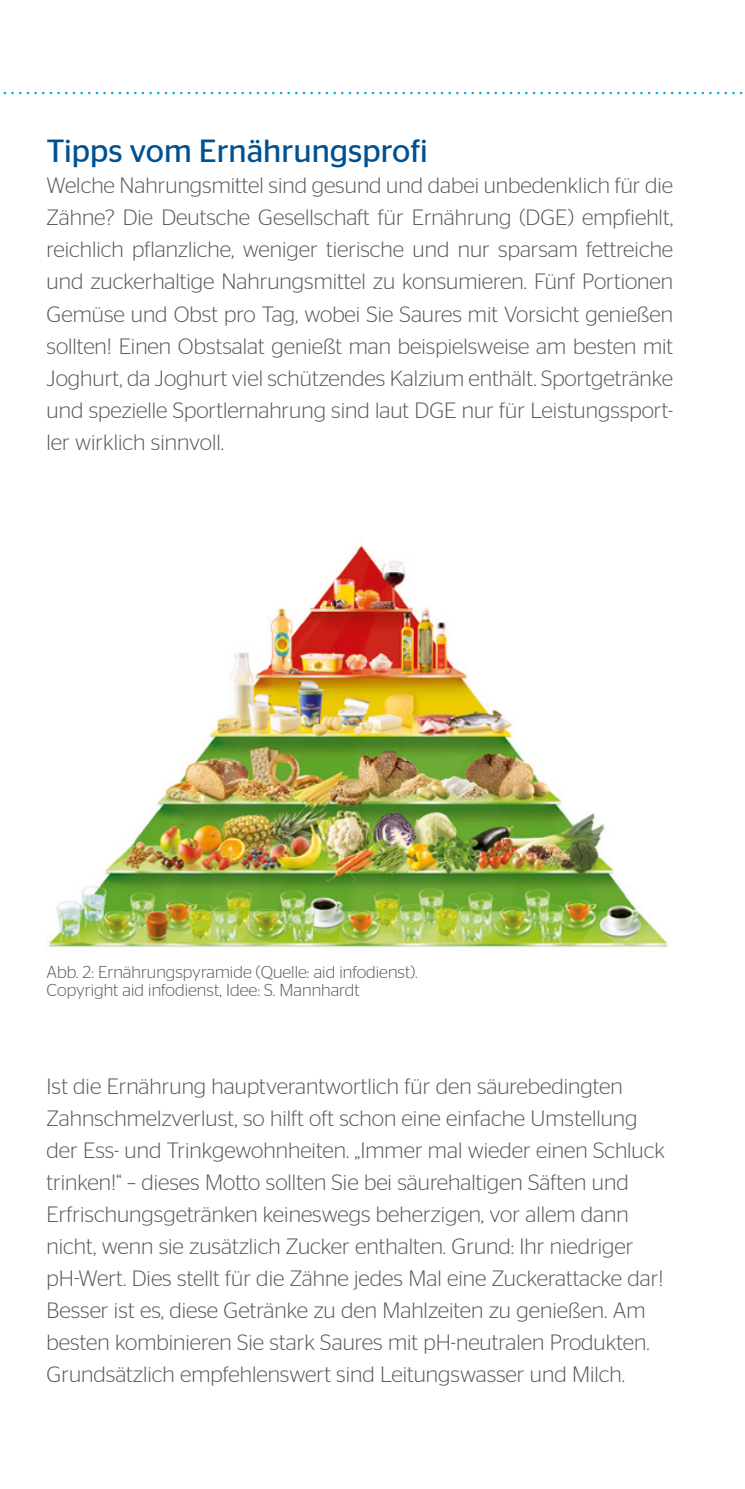
<style>
.page{position:relative;width:745px;height:1489px;background:#fff}
.page>*{position:absolute;margin:0;border:0;box-sizing:border-box;transform-origin:0 0}
.t1{font:32px "Stag Sans";color:#005191}
.t2{font:300 22.25px/32px "Stag Sans";color:#575756;text-align:justify}
.t3{font:300 17.25px/18.5px "Stag Sans";color:#575756}
</style>
<div class="page">
<svg style="left:3px;top:92px;width:740px;height:2px"></svg>
<img style="left:46px;top:539px;width:623px;height:409px">
<h1 class="t1" style="left:46px;top:133px;width:382px">Tipps vom Ernährungsprofi</h1>
<p class="t2" style="left:46px;top:169px;width:627px">Welche Nahrungsmittel sind gesund und dabei unbedenklich für die Zähne? Die Deutsche Gesellschaft für Ernährung (DGE) empfiehlt, reichlich pflanzliche, weniger tierische und nur sparsam fettreiche und zuckerhaltige Nahrungsmittel zu konsumieren. Fünf Portionen Gemüse und Obst pro Tag, wobei Sie Saures mit Vorsicht genießen sollten! Einen Obstsalat genießt man beispielsweise am besten mit Joghurt, da Joghurt viel schützendes Kalzium enthält. Sportgetränke und spezielle Sportlernahrung sind laut DGE nur für Leistungssport&shy;ler wirklich sinnvoll.</p>
<p class="t3" style="left:46px;top:962px;width:372px">Abb. 2: Ernährungspyramide (Quelle: aid infodienst).<br>Copyright aid infodienst, Idee: S. Mannhardt</p>
<p class="t2" style="left:46px;top:1069px;width:619px;text-align:left">Ist die Ernährung hauptverantwortlich für den säurebedingten Zahnschmelzverlust, so hilft oft schon eine einfache Umstellung der Ess- und Trinkgewohnheiten. „Immer mal wieder einen Schluck trinken!“ – dieses Motto sollten Sie bei säurehaltigen Säften und Erfrischungsgetränken keineswegs beherzigen, vor allem dann nicht, wenn sie zusätzlich Zucker enthalten. Grund: Ihr niedriger pH-Wert. Dies stellt für die Zähne jedes Mal eine Zuckerattacke dar!<br>Besser ist es, diese Getränke zu den Mahlzeiten zu genießen. Am besten kombinieren Sie stark Saures mit pH-neutralen Produkten.<br>Grundsätzlich empfehlenswert sind Leitungswasser und Milch.</p>
</div>
